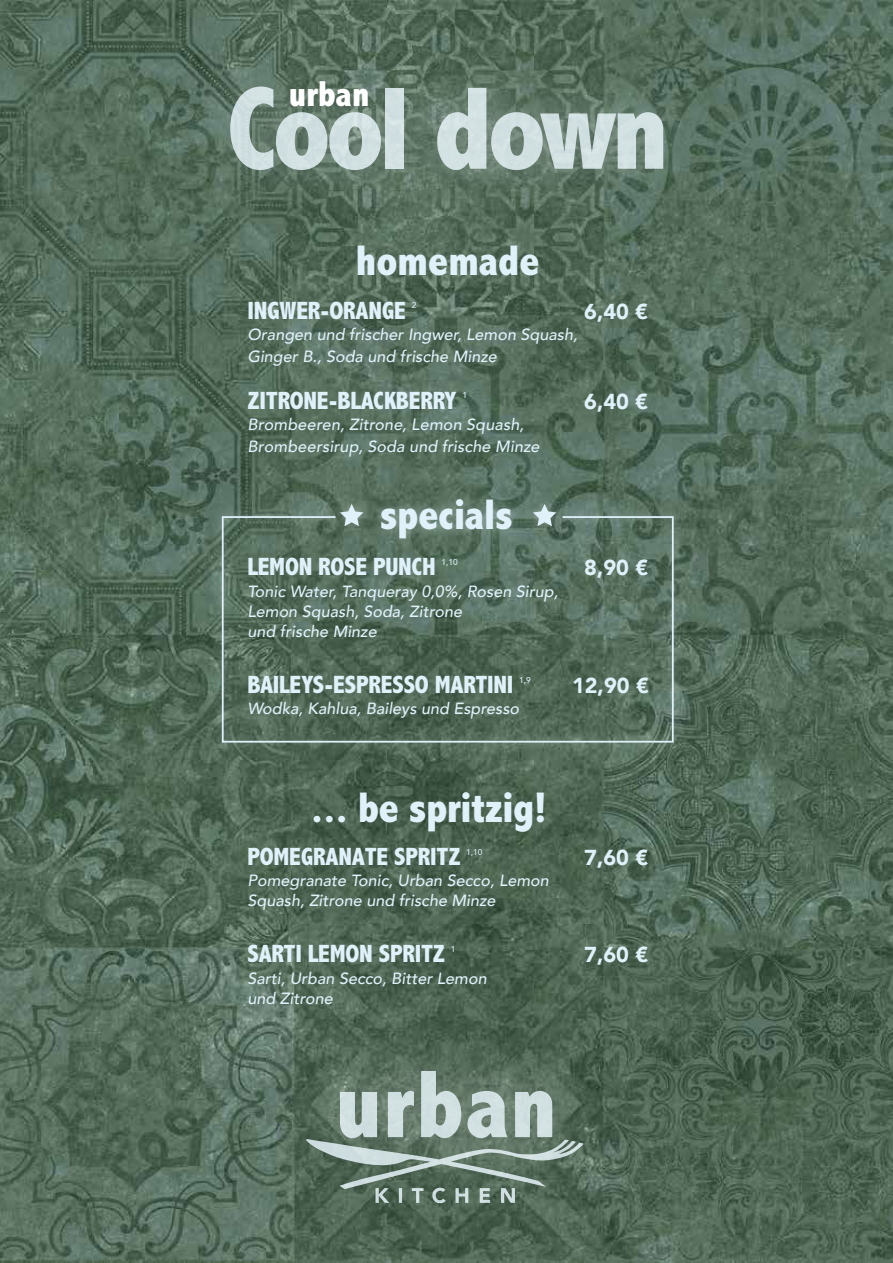
<style>
.page{position:relative;width:893px;height:1263px;background:#fff}
.page>*{position:absolute;margin:0;border:0;box-sizing:border-box;transform-origin:0 0}
.t1{font:800 condensed 118.8px "Abadi MT Pro";letter-spacing:-.04em;color:#e0f1fa}
.t2{font:800 condensed 43.2px "Abadi MT Pro";letter-spacing:-.005em;color:#e0f1fa}
.t3{font:800 condensed 36.45px "Abadi MT Pro";color:#fff}
.t4{font:800 condensed 25.2px "Abadi MT Pro";letter-spacing:-.01em;color:#e0f1fa}
.t5{font:900 21.6px "Avenir";color:#e0f1fa}
.t6{font:italic 500 16.2px/19.8px "Avenir";color:#e0f1fa}
.t7{font:500 8.4px "Avenir";color:#e0f1fa}
</style>
<div class="page">
<img style="left:0;top:0;width:893px;height:1263px">
<div style="left:370px;top:488px;width:153px;height:62px;background:#e0f1fa;opacity:.3"></div>
<div style="left:210px;top:505px;width:476px;height:249px;background:#e0f1fa;opacity:.3"></div>
<svg style="left:221px;top:515px;width:454px;height:228px;background:#576e5e"></svg>
<div style="left:329px;top:493px;width:45px;height:44px;background:#fff;opacity:.3"></div>
<svg style="left:340px;top:504px;width:23px;height:22px"></svg>
<div style="left:522px;top:493px;width:45px;height:44px;background:#fff;opacity:.3"></div>
<svg style="left:533px;top:504px;width:23px;height:22px"></svg>
<div style="left:175px;top:32px;width:545px;height:193px;background:#e0f1fa;opacity:.35"></div>
<div style="left:284px;top:1017px;width:324px;height:177px;background:#fff;opacity:.35"></div>
<svg style="left:306px;top:1071px;width:277px;height:132px;background:#7a8e82"></svg>
<h3 class="t3" style="left:289px;top:74px;width:82px">urban</h3>
<h1 class="t1" style="left:228px;top:64px;width:442px">Cool down</h1>
<h2 class="t2" style="left:356px;top:237px;width:186px">homemade</h2>
<h3 class="t4" style="left:247px;top:296px;width:160px">INGWER-ORANGE</h3>
<p class="t7" style="left:412px;top:298px;width:6px">2</p>
<h3 class="t5" style="left:584px;top:292px;width:65px">6,40 €</h3>
<p class="t6" style="left:247px;top:324px;width:332px;line-height:21.6px">Orangen und frischer Ingwer, Lemon Squash,<br>Ginger B., Soda und frische Minze</p>
<h3 class="t4" style="left:247px;top:386px;width:211px">ZITRONE-BLACKBERRY</h3>
<p class="t7" style="left:462px;top:388px;width:6px">1</p>
<h3 class="t5" style="left:584px;top:382px;width:65px">6,40 €</h3>
<p class="t6" style="left:247px;top:414px;width:293px;line-height:21.6px">Brombeeren, Zitrone, Lemon Squash,<br>Brombeersirup, Soda und frische Minze</p>
<h2 class="t2" style="left:380px;top:491px;width:134px">specials</h2>
<h3 class="t4" style="left:247px;top:553px;width:190px">LEMON ROSE PUNCH</h3>
<p class="t7" style="left:441px;top:555px;width:18px">1,10</p>
<h3 class="t5" style="left:584px;top:549px;width:65px">8,90 €</h3>
<p class="t6" style="left:247px;top:582px;width:312px">Tonic Water, Tanqueray 0,0%, Rosen Sirup,<br>Lemon Squash, Soda, Zitrone<br>und frische Minze</p>
<h3 class="t4" style="left:247px;top:670px;width:268px">BAILEYS-ESPRESSO MARTINI</h3>
<p class="t7" style="left:519px;top:672px;width:13px">1,9</p>
<h3 class="t5" style="left:572px;top:667px;width:78px">12,90 €</h3>
<p class="t6" style="left:247px;top:699px;width:273px">Wodka, Kahlua, Baileys und Espresso</p>
<h2 class="t2" style="left:311px;top:783px;width:237px">... be spritzig!</h2>
<h3 class="t4" style="left:247px;top:842px;width:215px">POMEGRANATE SPRITZ</h3>
<p class="t7" style="left:466px;top:844px;width:18px">1,10</p>
<h3 class="t5" style="left:584px;top:839px;width:65px">7,60 €</h3>
<p class="t6" style="left:247px;top:871px;width:303px">Pomegranate Tonic, Urban Secco, Lemon<br>Squash, Zitrone und frische Minze</p>
<h3 class="t4" style="left:247px;top:940px;width:199px">SARTI LEMON SPRITZ</h3>
<p class="t7" style="left:451px;top:942px;width:6px">1</p>
<h3 class="t5" style="left:584px;top:936px;width:65px">7,60 €</h3>
<p class="t6" style="left:247px;top:969px;width:241px">Sarti, Urban Secco, Bitter Lemon und Zitrone</p>
</div>
